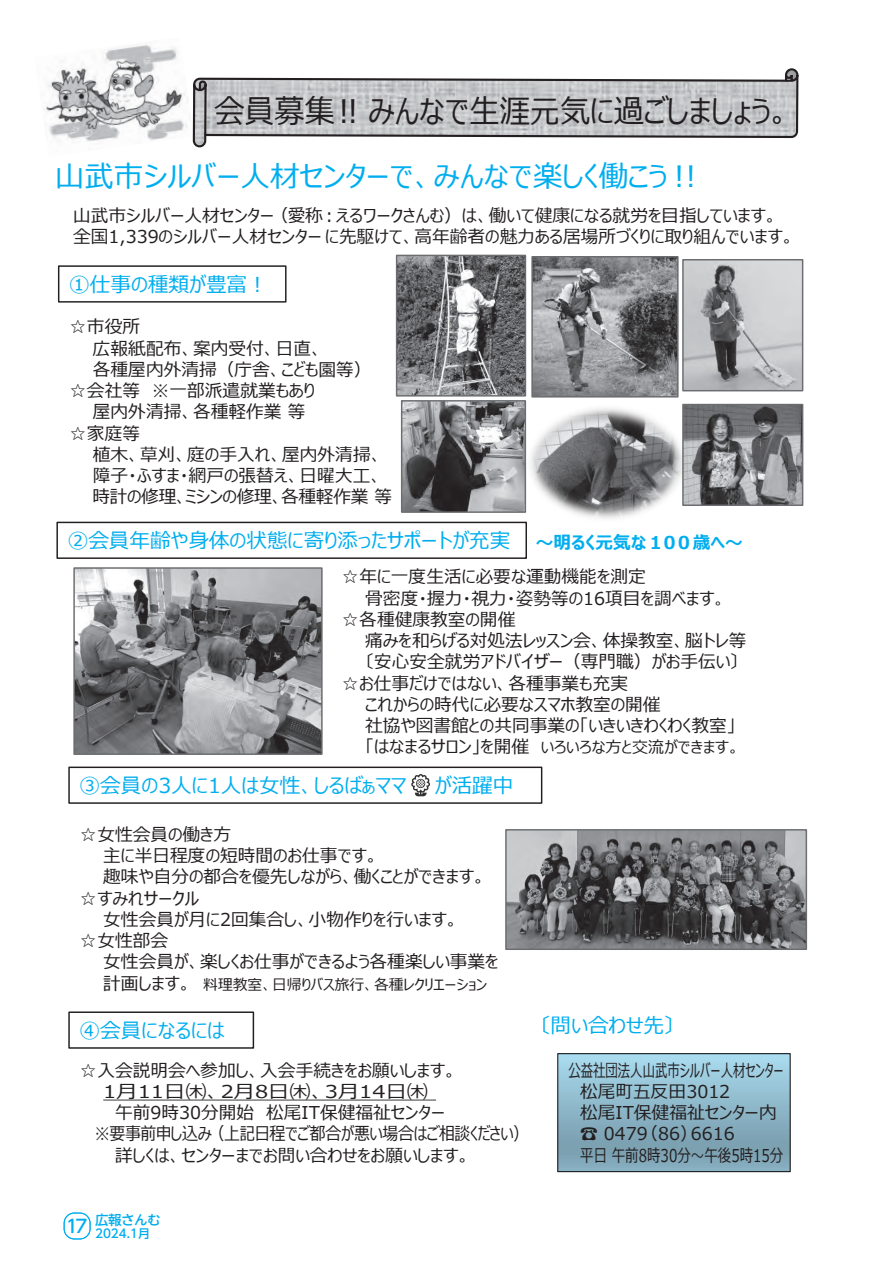
<style>
.page{position:relative;width:893px;height:1263px;background:#fff}
.page>*{position:absolute;margin:0;border:0;box-sizing:border-box;transform-origin:0 0}
.t1{font:32.4px "Meiryo UI";color:#231f20;scale:.93 1}
.t2{font:29.4px "Meiryo UI";color:#00aeef}
.t3{font:20.55px "Meiryo UI";color:#00aeef}
.t4{font:500 18px "UD Shin Go NT Pr 6 N";color:#00aeef}
.t5{font:17.7px/21.3px "Meiryo UI";color:#231f20}
.t6{font:17.7px/21.3px "Meiryo UI";color:#231f20;scale:.9 1}
.t7{font:17.7px "Meiryo UI";color:#231f20;scale:1.2 1}
.t8{font:17.7px "Meiryo UI";color:#231f20;scale:.7 1}
.t9{font:700 17.7px "Meiryo UI";color:#00aeef}
.t10{font:16.2px "Meiryo UI";color:#231f20}
.t11{font:14.85px "Meiryo UI";color:#231f20}
.t12{font:500 13.5px "UD Shin Go NT Pr 6 N";letter-spacing:-.04em;color:#00aeef}
.t13{font:500 12px "UD Shin Go NT Pr 6 N";color:#00aeef}
.s1{font-size:16.2px}
</style>
<div class="page">
<div style="left:64px;top:1213px;width:26px;height:26px;border:1px solid #00aeef;border-radius:10px"></div>
<img style="left:46px;top:43px;width:142px;height:98px">
<svg style="left:192px;top:68px;width:607px;height:736px"></svg>
<div style="left:58px;top:265px;width:229px;height:38px;border:1px solid #231f20"></div>
<div style="left:56px;top:522px;width:471px;height:37px;border:1px solid #231f20"></div>
<div style="left:68px;top:766px;width:474px;height:38px;border:1px solid #231f20"></div>
<svg style="left:411px;top:774px;width:19px;height:22px"></svg>
<div style="left:68px;top:1011px;width:186px;height:38px;border:1px solid #231f20"></div>
<svg style="left:103px;top:1099px;width:333px;height:1px"></svg>
<div style="left:557px;top:1053px;width:234px;height:119px;border:1px solid #231f20"></div>
<img style="left:684px;top:261px;width:117px;height:128px">
<div style="left:682px;top:259px;width:121px;height:132px;border:1px solid #6c6d70"></div>
<img style="left:689px;top:406px;width:112px;height:98px">
<div style="left:682px;top:404px;width:121px;height:102px;border:1px solid #6c6d70"></div>
<img style="left:526px;top:403px;width:163px;height:120px">
<img style="left:403px;top:402px;width:121px;height:109px">
<div style="left:401px;top:400px;width:125px;height:113px;border:1px solid #6c6d70"></div>
<img style="left:507px;top:831px;width:298px;height:117px">
<div style="left:505px;top:829px;width:302px;height:121px;border:1px solid #6c6d70"></div>
<img style="left:398px;top:257px;width:126px;height:138px">
<div style="left:396px;top:255px;width:130px;height:142px;border:1px solid #6c6d70"></div>
<img style="left:533px;top:258px;width:144px;height:138px">
<div style="left:531px;top:256px;width:148px;height:142px;border:1px solid #6c6d70"></div>
<img style="left:75px;top:569px;width:246px;height:184px">
<div style="left:73px;top:567px;width:250px;height:188px;border:1px solid #6c6d70"></div>
<svg style="left:559px;top:1053px;width:231px;height:118px;background:#8cb6c8"></svg>
<h1 class="t1" style="left:214px;top:89px;width:131px">会員募集</h1>
<h1 class="t1" style="left:329px;top:89px;width:498px">︕︕みんなで生涯元気に過ごしましょう。</h1>
<h2 class="t2" style="left:55px;top:156px;width:652px">山武市シルバー人材センターで、みんなで楽しく働こう !!</h2>
<p class="t5" style="left:73px;top:206px;width:203px">山武市シルバー人材センター</p>
<p class="t5" style="left:271px;top:206px;width:508px">（愛称︓えるワークさんむ）は、働いて健康になる就労を目指しています。</p>
<p class="t5" style="left:73px;top:227px;width:723px">全国1,339のシルバー人材センターに先駆けて、高年齢者の魅力ある居場所づくりに取り組んでいます。</p>
<p class="t3" style="left:69px;top:270px;width:200px">①仕事の種類が豊富!</p>
<p class="t5" style="left:69px;top:317px;width:72px">☆市役所</p>
<p class="t5" style="left:93px;top:338px;width:231px">広報紙配布、案内受付、日直、</p>
<p class="t5" style="left:93px;top:360px;width:280px">各種屋内外清掃（庁舎、こども園等(</p>
<p class="t5" style="left:152px;top:381px;width:164px">※一部派遣就業もあり</p>
<p class="t5" style="left:69px;top:381px;width:72px">☆会社等</p>
<p class="t5" style="left:93px;top:402px;width:214px">屋内外清掃、各種軽作業等</p>
<p class="t5" style="left:69px;top:423px;width:72px">☆家庭等</p>
<p class="t5" style="left:93px;top:445px;width:291px">植木、草刈、庭の手入れ、屋内外清掃、</p>
<p class="t5" style="left:93px;top:466px;width:291px">障子・ふすま・網戸の張替え、日曜大工、</p>
<p class="t5" style="left:93px;top:487px;width:301px">時計の修理、ミシンの修理、各種軽作業等</p>
<p class="t3" style="left:68px;top:527px;width:444px">②会員年齢や身体の状態に寄り添ったサポートが充実</p>
<p class="t9" style="left:536px;top:530px;width:208px">～明るく元気な１００歳へ~</p>
<p class="t5" style="left:342px;top:567px;width:306px">☆年に一度生活に必要な運動機能を測定</p>
<p class="t5" style="left:365px;top:588px;width:361px">骨密度・握力・視力・姿勢等の16項目を調べます<span class="s1">。</span></p>
<p class="t5" style="left:342px;top:610px;width:175px">☆各種健康教室の開催</p>
<p class="t5" style="left:365px;top:631px;width:383px">痛みを和らげる対処法レッスン会、体操教室、脳トレ等</p>
<p class="t5" style="left:365px;top:652px;width:375px">〔安心安全就労アドバイザー（専門職）がお手伝い〔</p>
<p class="t5" style="left:342px;top:673px;width:288px">☆お仕事だけではない、各種事業も充実</p>
<p class="t5" style="left:365px;top:695px;width:297px">これからの時代に必要なスマホ教室の開催</p>
<p class="t5" style="left:365px;top:716px;width:372px">社協や図書館との共同事業の「いきいきわくわく教室「</p>
<p class="t10" style="left:541px;top:736px;width:200px">いろいろな方と交流ができます。</p>
<p class="t5" style="left:365px;top:737px;width:165px">「はなまるサロン」を開催</p>
<p class="t3" style="left:80px;top:771px;width:328px">③会員の3人に1人は女性、しるばぁママ</p>
<p class="t3" style="left:435px;top:771px;width:80px">が活躍中</p>
<p class="t5" style="left:80px;top:825px;width:153px">☆女性会員の働き方</p>
<p class="t5" style="left:103px;top:846px;width:277px">主に半日程度の短時間のお仕事です。</p>
<p class="t5" style="left:103px;top:867px;width:384px">趣味や自分の都合を優先しながら、働くことができます。</p>
<p class="t5" style="left:80px;top:888px;width:121px">☆すみれサークル</p>
<p class="t5" style="left:103px;top:910px;width:357px">女性会員が月に2回集合し、小物作りを行います。</p>
<p class="t5" style="left:80px;top:931px;width:90px">☆女性部会</p>
<p class="t5" style="left:103px;top:952px;width:397px">女性会員が、楽しくお仕事ができるよう各種楽しい事業を</p>
<p class="t11" style="left:203px;top:974px;width:285px">料理教室、日帰りバス旅行、各種レクリエーション</p>
<p class="t5" style="left:103px;top:973px;width:90px">計画します。</p>
<p class="t3" style="left:80px;top:1016px;width:147px">④会員になるには</p>
<p class="t5" style="left:80px;top:1060px;width:379px">☆入会説明会へ参加し、入会手続きをお願いします。</p>
<p class="t7" style="left:103px;top:1079px;width:272px">1月11日㈭、2月8日㈭、3月14日㈭</p>
<p class="t5" style="left:266px;top:1103px;width:180px">松尾IT保健福祉センター</p>
<p class="t5" style="left:209px;top:1103px;width:322px;text-indent:-94px">午前9時30分開始<br>（上記日程でご都合が悪い場合はご相談ください(</p>
<p class="t6" style="left:115px;top:1124px;width:396px;text-indent:-21px">※要事前申し込み<br>詳しくは、センターまでお問い合わせをお願いします。</p>
<p class="t4" style="left:66px;top:1211px;width:23px">17</p>
<p class="t12" style="left:95px;top:1209px;width:67px">広報さんむ</p>
<p class="t13" style="left:95px;top:1224px;width:56px">2024.1月</p>
<p class="t3" style="left:540px;top:1011px;width:136px">〔問い合わせ先〔</p>
<p class="t8" style="left:568px;top:1058px;width:309px">公益社団法人山武市シルバー人材センター</p>
<p class="t5" style="left:580px;top:1082px;width:152px">松尾町五反田3012</p>
<p class="t5" style="left:580px;top:1103px;width:198px">松尾IT保健福祉センター内</p>
<p class="t5" style="left:691px;top:1124px;width:45px">6616</p>
<p class="t5" style="left:641px;top:1124px;width:59px">)86(</p>
<p class="t5" style="left:580px;top:1124px;width:205px">☎ 0479<br>平日午前 時8 30分～午後 時5 15分</p>
</div>
